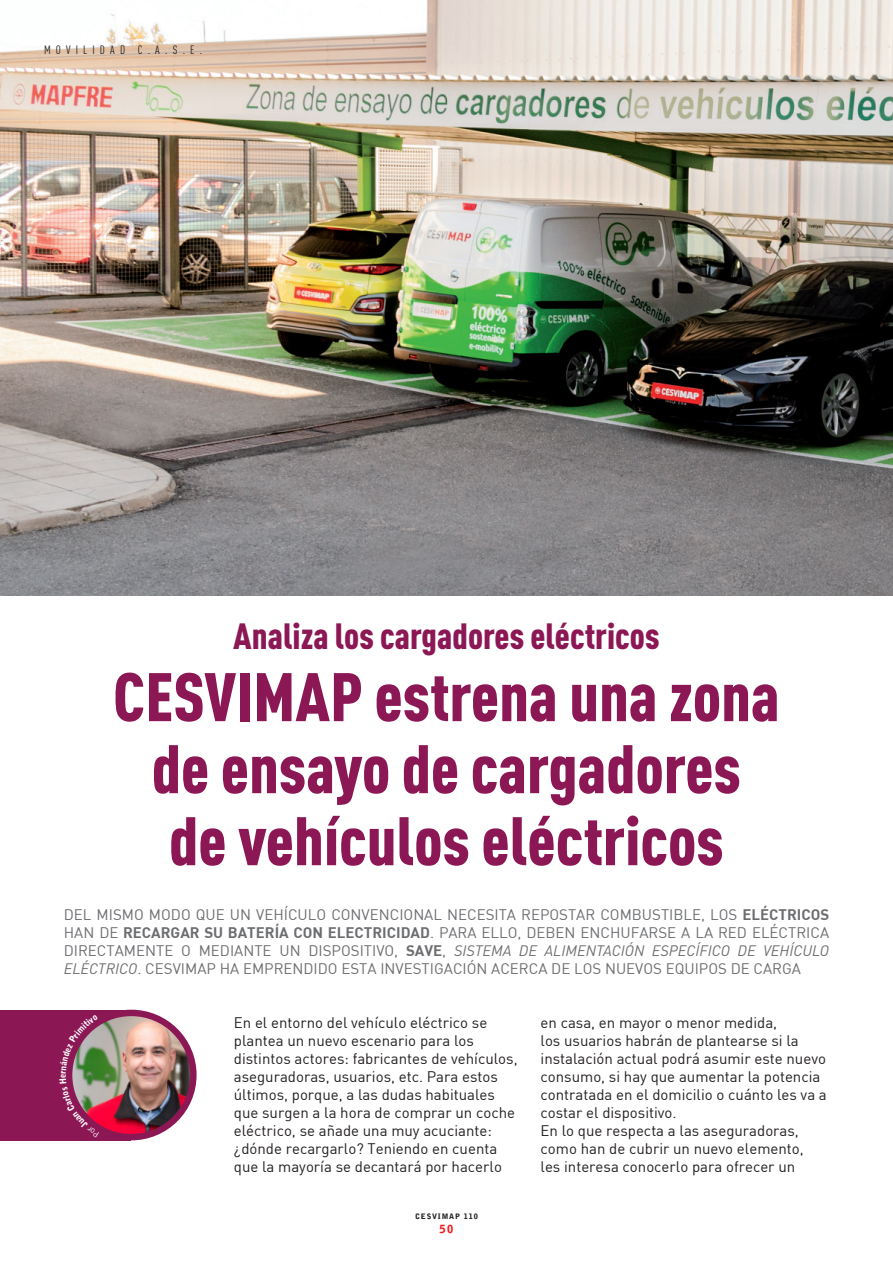
<style>
.page{position:relative;width:893px;height:1263px;background:#fff}
.page>*{position:absolute;margin:0;border:0;box-sizing:border-box;transform-origin:0 0}
.t1{font:67.5px/72px "DIN Cond Black Alternate";color:#8c1755;text-align:center}
.t2{font:36px "DIN Cond Black Alternate";color:#8c1755}
.t3{font:15px/18px "DIN";color:#231f20}
.t4{font:15px/18px "DIN";color:#6c6d70;text-align:justify}
.t5{font:12px "DIN Cond";letter-spacing:.43em;color:#231f20}
.t6{font:900 11.25px "Bell Gothic";color:#ee1d23}
.t7{font:900 9px "Bell Gothic";color:#fff;scale:.96 1}
.t8{font:900 7.5px "Bell Gothic";letter-spacing:.11em;color:#231f20}
.s1{font-weight:700}
.s2{font-style:italic}
</style>
<div class="page">
<img style="left:0;top:0;width:893px;height:596px">
<div style="left:0;top:1010px;width:131px;height:130px;background:#8c1755"></div>
<img style="left:69px;top:1013px;width:124px;height:124px;border-radius:62px">
<div style="left:66px;top:1010px;width:131px;height:130px;border:6px solid #8c1755;border-radius:50%"></div>
<svg style="left:66px;top:1079px;width:33px;height:52px"></svg>
<svg style="left:66px;top:1019px;width:32px;height:54px"></svg>
<p class="t5" style="left:44px;top:42px;width:160px">MOVILIDAD C.A.S.E.</p>
<h2 class="t2" style="left:233px;top:614px;width:428px">Analiza los cargadores eléctricos</h2>
<h1 class="t1" style="left:113px;top:659px;width:668px">CESVIMAP estrena una zona de ensayo de cargadores<br>de vehículos eléctricos</h1>
<p class="t4" style="left:64px;top:905px;width:767px">DEL MISMO MODO QUE UN VEHÍCULO CONVENCIONAL NECESITA REPOSTAR COMBUSTIBLE, LOS <span class="s1">ELÉCTRICOS </span>HAN DE <span class="s1">RECARGAR SU BATERÍA CON ELECTRICIDAD</span>. PARA ELLO, DEBEN ENCHUFARSE A LA RED ELÉCTRICA DIRECTAMENTE O MEDIANTE UN DISPOSITIVO, <span class="s1">SAVE</span>, <span class="s2">SISTEMA DE ALIMENTACIÓN ESPECÍFICO DE VEHÍCULO ELÉCTRICO</span>. CESVIMAP HA EMPRENDIDO ESTA INVESTIGACIÓN ACERCA DE LOS NUEVOS EQUIPOS DE CARGA</p>
<p class="t7" style="left:58px;top:1078px;width:6px;rotate:-90deg">e</p>
<p class="t3" style="left:234px;top:1013px;width:285px">En el entorno del vehículo eléctrico se plantea un nuevo escenario para los distintos actores: fabricantes de vehículos, aseguradoras, usuarios, etc. Para estos últimos, porque, a las dudas habituales que surgen a la hora de comprar un coche eléctrico, se añade una muy acuciante: ¿dónde recargarlo? Teniendo en cuenta que la mayoría se decantará por hacerlo</p>
<p class="t3" style="left:541px;top:1013px;width:288px">en casa, en mayor o menor medida,<br>los usuarios habrán de plantearse si la instalación actual podrá asumir este nuevo consumo, si hay que aumentar la potencia contratada en el domicilio o cuánto les va a costar el dispositivo.<br>En lo que respecta a las aseguradoras, como han de cubrir un nuevo elemento, les interesa conocerlo para ofrecer un</p>
<p class="t8" style="left:415px;top:1212px;width:64px">CESVIMAP 110</p>
<p class="t6" style="left:440px;top:1222px;width:15px">50</p>
</div>
